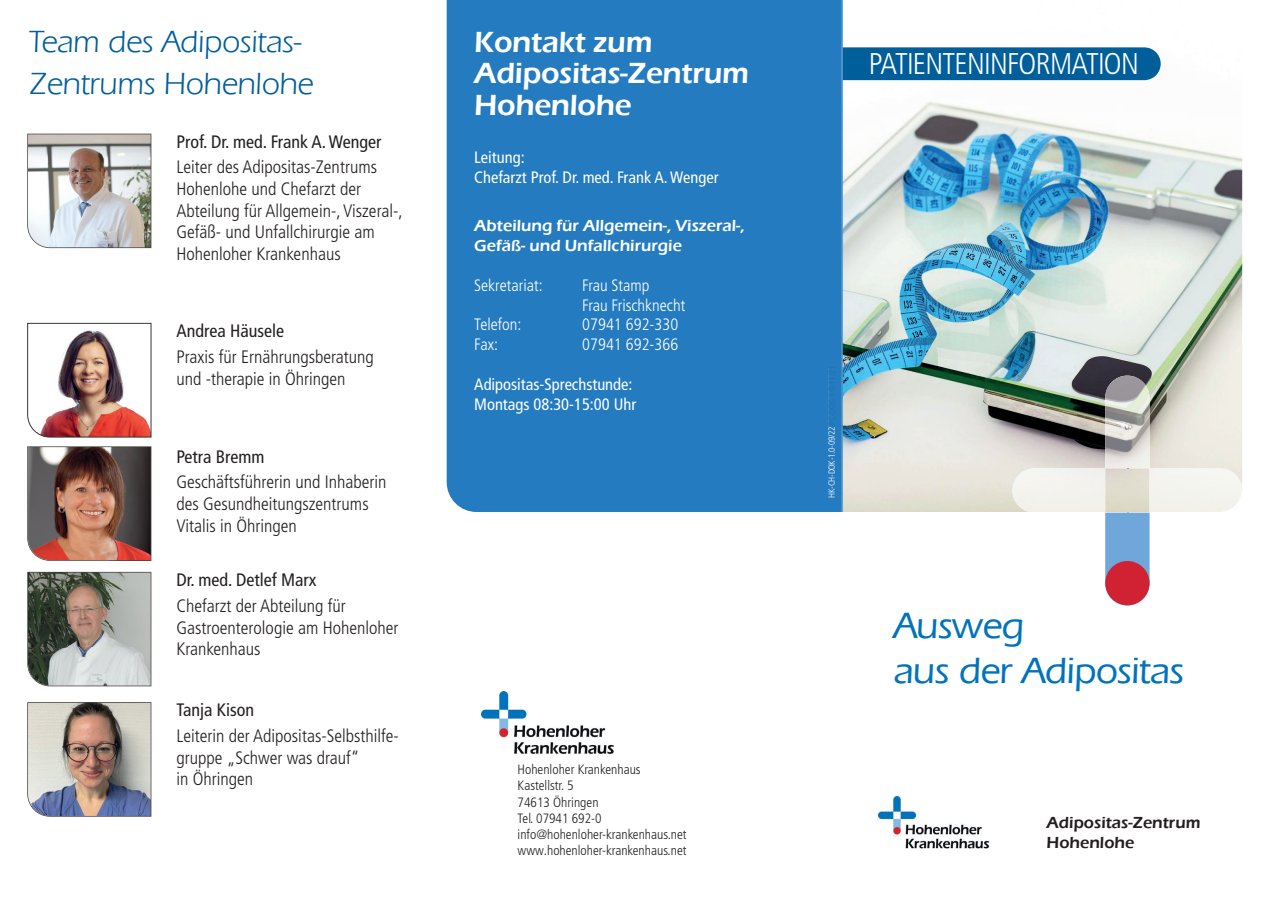
<style>
.page{position:relative;width:1272px;height:902px;background:#fff}
.page>*{position:absolute;margin:0;border:0;box-sizing:border-box;transform-origin:0 0}
.t1{font:500 37.5px/45px "ITC Eras LT";letter-spacing:-.02em;color:#0073bc}
.t2{font:31.5px/42px "ITC Eras LT";letter-spacing:-.01em;color:#005e9b}
.t3{font:600 30px/31.5px "Eras ITC";letter-spacing:-.01em;color:#fff}
.t4{font:300 condensed 30px "Frutiger LT Pro";letter-spacing:-.025em;color:#fff}
.t5{font:300 condensed 18px/21.6px "Frutiger LT Pro";color:#231f20}
.t6{font:condensed 18px "Frutiger LT Pro";color:#231f20}
.t7{font:condensed 16.5px/19.8px "Frutiger LT Pro";color:#fff}
.t8{font:300 condensed 16.5px/19.8px "Frutiger LT Pro";color:#fff}
.t9{font:600 16.5px/19.8px "Eras ITC";color:#fff}
.t10{font:600 16.5px/19.8px "Eras ITC";color:#231f20}
.t11{font:300 condensed 13.5px/16.2px "Frutiger LT Pro";color:#231f20}
.t12{font:300 condensed 9px "Frutiger LT Pro";letter-spacing:-.025em;color:#fff}
</style>
<div class="page">
<img style="left:842px;top:1px;width:400px;height:511px">
<div style="left:842px;top:47px;width:318px;height:33px;background:#005e9b"></div>
<img style="left:1012px;top:468px;width:93px;height:44px">
<div style="left:1149px;top:468px;width:93px;height:21px;background:#f5f5ef"></div>
<svg style="left:1029px;top:489px;width:213px;height:116px"></svg>
<img style="left:1105px;top:375px;width:44px;height:93px">
<div style="left:1105px;top:561px;width:44px;height:44px;background:#d12233;border-radius:50%"></div>
<img style="left:481px;top:691px;width:133px;height:64px">
<div style="left:446px;top:0;width:396px;height:512px;background:#247bc0"></div>
<div style="left:828px;top:367px;width:7px;height:72px;background:#247bc0"></div>
<img style="left:27px;top:134px;width:124px;height:114px">
<img style="left:878px;top:796px;width:112px;height:53px">
<img style="left:27px;top:322px;width:125px;height:116px">
<img style="left:27px;top:446px;width:124px;height:114px">
<svg style="left:27px;top:572px;width:124px;height:114px;background:#91928a"></svg>
<img style="left:27px;top:702px;width:124px;height:114px">
<h2 class="t2" style="left:29px;top:21px;width:286px">Team des Adipositas-<br>Zentrums Hohenlohe</h2>
<p class="t6" style="left:176px;top:131px;width:206px">Prof. Dr. med. Frank A. Wenger</p>
<p class="t5" style="left:176px;top:156px;width:228px">Leiter des Adipositas-Zentrums<br>Hohenlohe und Chefarzt der<br>Abteilung für Allgemein-, Viszeral-,<br>Gefäß- und Unfallchirurgie am<br>Hohenloher Krankenhaus</p>
<p class="t6" style="left:176px;top:321px;width:109px">Andrea Häusele</p>
<p class="t5" style="left:176px;top:346px;width:199px">Praxis für Ernährungsberatung und -therapie in Öhringen</p>
<p class="t6" style="left:176px;top:446px;width:89px">Petra Bremm</p>
<p class="t5" style="left:176px;top:471px;width:211px">Geschäftsführerin und Inhaberin des Gesundheitungszentrums<br>Vitalis in Öhringen</p>
<p class="t6" style="left:176px;top:569px;width:141px">Dr. med. Detlef Marx</p>
<p class="t5" style="left:176px;top:595px;width:223px">Chefarzt der Abteilung für<br>Gastroenterologie am Hohenloher<br>Krankenhaus</p>
<p class="t6" style="left:176px;top:699px;width:79px">Tanja Kison</p>
<p class="t5" style="left:176px;top:725px;width:224px">Leiterin der Adipositas-Selbsthilfe&shy;gruppe „Schwer was drauf“<br>in Öhringen</p>
<h3 class="t3" style="left:474px;top:26px;width:276px">Kontakt zum<br>Adipositas-Zentrum<br>Hohenlohe</h3>
<p class="t7" style="left:474px;top:147px;width:246px">Leitung:<br>Chefarzt Prof. Dr. med. Frank A. Wenger</p>
<p class="t9" style="left:474px;top:216px;width:272px">Abteilung für Allgemein-, Viszeral-,<br>Gefäß- und Unfallchirurgie</p>
<p class="t8" style="left:474px;top:275px;width:70px">Sekretariat:</p>
<p class="t8" style="left:582px;top:275px;width:104px">Frau Stamp<br>Frau Frischknecht</p>
<p class="t8" style="left:474px;top:315px;width:49px">Telefon:</p>
<p class="t8" style="left:582px;top:315px;width:97px">07941 692-330</p>
<p class="t8" style="left:474px;top:335px;width:25px">Fax:</p>
<p class="t8" style="left:582px;top:335px;width:97px">07941 692-366</p>
<p class="t7" style="left:474px;top:374px;width:163px">Adipositas-Sprechstunde:<br>Montags 08:30-15:00 Uhr</p>
<p class="t11" style="left:517px;top:761px;width:170px">Hohenloher Krankenhaus<br>Kastellstr. 5<br>74613 Öhringen<br>Tel. 07941 692-0 info@hohenloher-krankenhaus.net www.hohenloher-krankenhaus.net</p>
<h3 class="t4" style="left:868px;top:47px;width:271px">PATIENTENINFORMATION</h3>
<p class="t12" style="left:826px;top:497px;width:73px;rotate:-90deg">HK-CH-DOK-1.0-09/22</p>
<h1 class="t1" style="left:893px;top:603px;width:292px">Ausweg<br>aus der Adipositas</h1>
<p class="t10" style="left:1046px;top:812px;width:155px">Adipositas-Zentrum<br>Hohenlohe</p>
</div>
